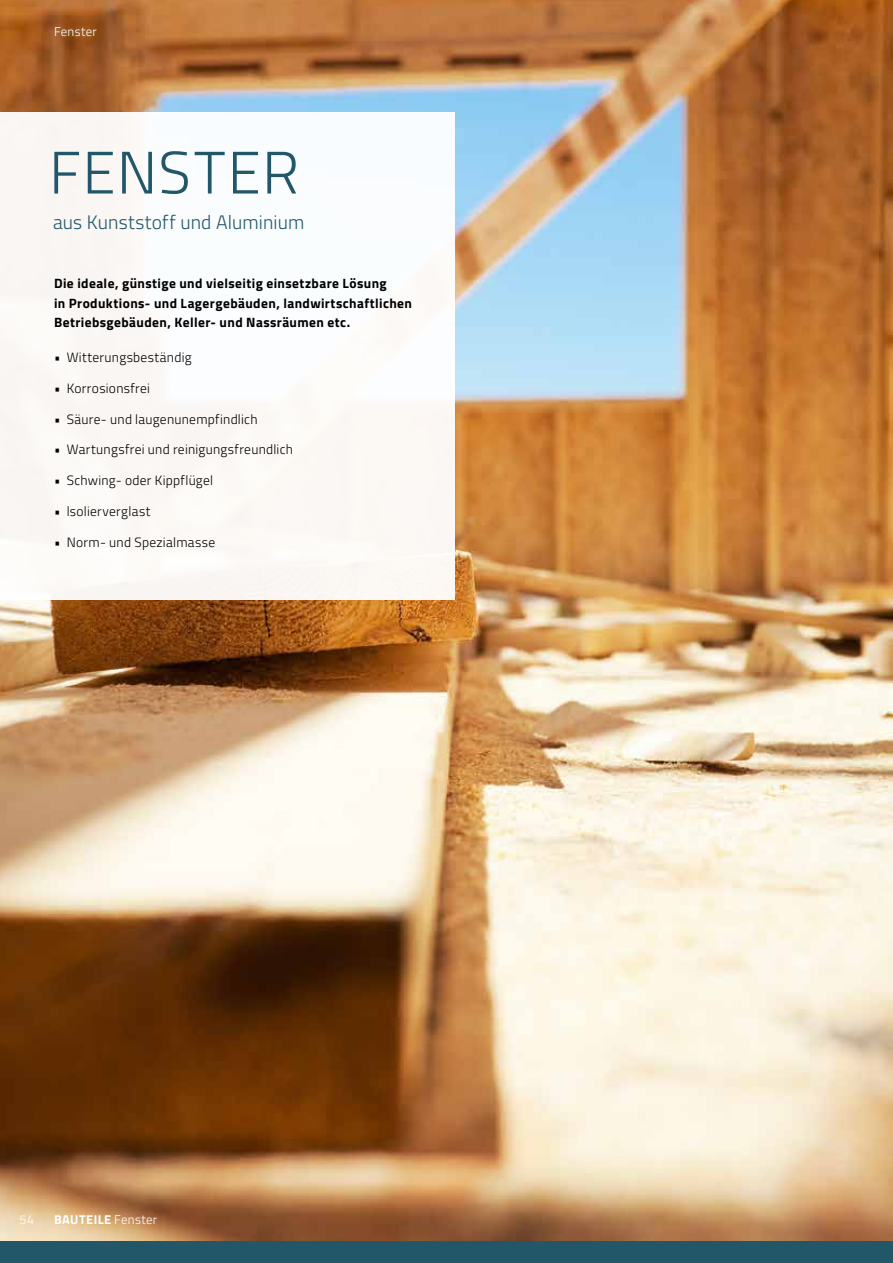
<style>
.page{position:relative;width:893px;height:1263px;background:#fff}
.page>*{position:absolute;margin:0;border:0;box-sizing:border-box;transform-origin:0 0}
.t1{font:300 60px "Titillium Web";letter-spacing:.025em;color:#22576a}
.t2{font:300 19.5px "Titillium Web";letter-spacing:.005em;color:#22576a}
.t3{font:300 13.5px "Titillium Web";letter-spacing:.02em;color:#000}
.t4{font:700 13.5px/19.5px "Titillium Web";letter-spacing:.03em;color:#000}
.t5{font:700 12.75px "Titillium Web";letter-spacing:.035em;color:#fff}
.t6{font:300 12.75px "Titillium Web";letter-spacing:.02em;color:#fff}
.s1{font-weight:300}
</style>
<div class="page">
<img style="left:0;top:0;width:893px;height:1242px">
<div style="left:0;top:1242px;width:893px;height:21px;background:#22576a"></div>
<div style="left:0;top:112px;width:455px;height:488px;background:#fafaf7"></div>
<div style="left:46px;top:18px;width:59px;height:27px;background:#fff;opacity:.35"></div>
<p class="t6" style="left:54px;top:22px;width:44px">Fenster</p>
<h1 class="t1" style="left:49px;top:129px;width:251px">FENSTER</h1>
<h2 class="t2" style="left:53px;top:208px;width:253px">aus Kunststoff und Aluminium</h2>
<p class="t4" style="left:54px;top:273px;width:360px">Die ideale, günstige und vielseitig einsetzbare Lösung<br>in Produktions- und Lagergebäuden, landwirtschaftlichen<br>Betriebsgebäuden, Keller- und Nassräumen etc.</p>
<p class="t3" style="left:54px;top:347px;width:139px">• Witterungsbeständig</p>
<p class="t3" style="left:54px;top:378px;width:98px">• Korrosionsfrei</p>
<p class="t3" style="left:54px;top:409px;width:205px">• Säure- und laugenunempfindlich</p>
<p class="t3" style="left:54px;top:440px;width:241px">• Wartungsfrei und reinigungsfreundlich</p>
<p class="t3" style="left:54px;top:470px;width:161px">• Schwing- oder Kippflügel</p>
<p class="t3" style="left:54px;top:501px;width:98px">• lsolierverglast</p>
<p class="t3" style="left:54px;top:532px;width:163px">• Norm- und Spezialmasse</p>
<p class="t6" style="left:20px;top:1210px;width:16px">54</p>
<p class="t5" style="left:54px;top:1210px;width:105px">BAUTEILE <span class="s1">Fenster</span></p>
</div>
